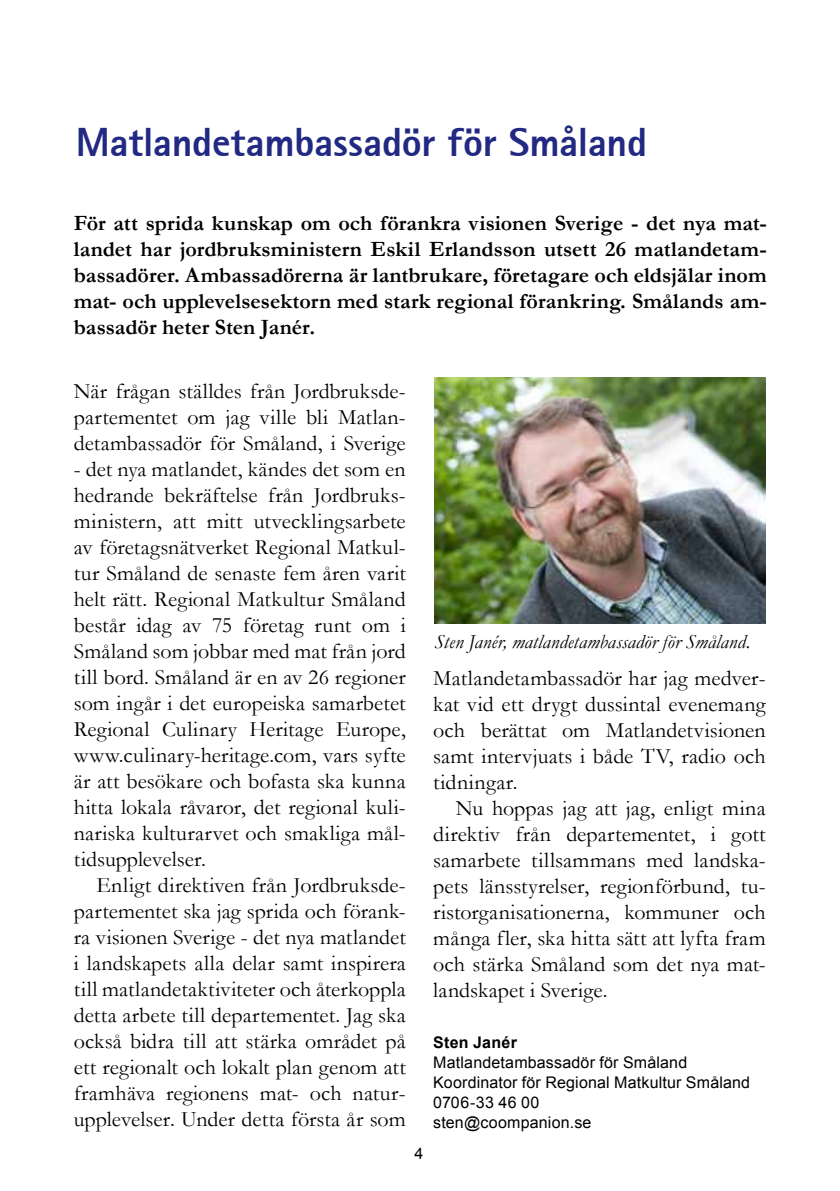
<style>
.page{position:relative;width:840px;height:1191px;background:#fff}
.page>*{position:absolute;margin:0;border:0;box-sizing:border-box;transform-origin:0 0}
.Rubrik_1{font:800 40px "Agfa Rotis Sans Serif";letter-spacing:-.005em;color:#222983}
.Brödtext_indrag{font:22px/26px "Garamond";letter-spacing:.005em;color:#000;text-align:justify}
.Brödtext{font:22px/26px "Garamond";letter-spacing:.005em;color:#000;text-align:justify}
.Brödtext-2{font:700 22px/26px "Garamond";letter-spacing:.005em;color:#000;text-align:justify}
.Bildtext{font:italic 20px "Garamond";letter-spacing:.005em;color:#000}
.Brödtext-3{font:16px "Arial";letter-spacing:.01em;color:#000}
.Brödtext-4{font:700 16px "Arial";letter-spacing:.015em;color:#000}
</style>
<div class="page">
<img style="left:434px;top:378px;width:331px;height:245px">
<p class="Rubrik_1" style="left:76px;top:117px;width:572px">Matlandetambassadör för Småland</p>
<p class="Brödtext-2" style="left:74px;top:210px;width:694px">För att sprida kunskap om och förankra visionen Sverige - det nya mat&shy;landet har jordbruksministern Eskil Erlandsson utsett 26 matlandetam&shy;bassadörer. Ambassadörerna är lantbrukare, företagare och eldsjälar inom mat- och upplevelsesektorn med stark regional förankring. Smålands am&shy;bassadör heter Sten Janér.</p>
<p class="Brödtext" style="left:74px;top:377px;width:333px">När frågan ställdes från Jordbruksde&shy;partementet om jag ville bli Matlan&shy;detambassadör för Småland, i Sverige</p>
<p class="Brödtext" style="left:74px;top:455px;width:333px">- det nya matlandet, kändes det som en hedrande bekräftelse från Jordbruks&shy;ministern, att mitt utvecklingsarbete av företagsnätverket Regional Matkul&shy;tur Småland de senaste fem åren varit helt rätt. Regional Matkultur Småland består idag av 75 företag runt om i Småland som jobbar med mat från jord till bord. Småland är en av 26 regioner som ingår i det europeiska samarbetet Regional Culinary Heritage Europe, www.culinary-heritage.com, vars syfte är att besökare och bofasta ska kunna hitta lokala råvaror, det regional kuli&shy;nariska kulturarvet och smakliga mål&shy;tidsupplevelser.</p>
<p class="Brödtext_indrag" style="left:74px;top:871px;width:333px;text-indent:23px">Enligt direktiven från Jordbruksde&shy;partementet ska jag sprida och förank&shy;ra visionen Sverige - det nya matlandet i landskapets alla delar samt inspirera till matlandetaktiviteter och återkoppla detta arbete till departementet. Jag ska också bidra till att stärka området på ett regionalt och lokalt plan genom att framhäva regionens mat- och natur&shy;upplevelser. Under detta första år som</p>
<p class="Brödtext-3" style="left:414px;top:1142px;width:10px">4</p>
<p class="Bildtext" style="left:434px;top:628px;width:317px">Sten Janér, matlandetambassadör för Småland.</p>
<p class="Brödtext_indrag" style="left:433px;top:664px;width:334px">Matlandetambassadör har jag medver&shy;kat vid ett drygt dussintal evenemang och berättat om Matlandetvisionen samt intervjuats i både TV, radio och tidningar.</p>
<p class="Brödtext_indrag" style="left:433px;top:794px;width:334px;text-indent:23px">Nu hoppas jag att jag, enligt mina direktiv från departementet, i gott samarbete tillsammans med landska&shy;pets länsstyrelser, regionförbund, tu&shy;ristorganisationerna, kommuner och många fler, ska hitta sätt att lyfta fram och stärka Småland som det nya mat&shy;landskapet i Sverige.</p>
<p class="Brödtext-4" style="left:433px;top:1032px;width:85px">Sten Janér</p>
<p class="Brödtext-3" style="left:433px;top:1052px;width:255px">Matlandetambassadör för Småland</p>
<p class="Brödtext-3" style="left:433px;top:1072px;width:318px">Koordinator för Regional Matkultur Småland</p>
<p class="Brödtext-3" style="left:433px;top:1092px;width:108px">0706-33 46 00</p>
<p class="Brödtext-3" style="left:433px;top:1112px;width:160px">sten@coompanion.se</p>
</div>
